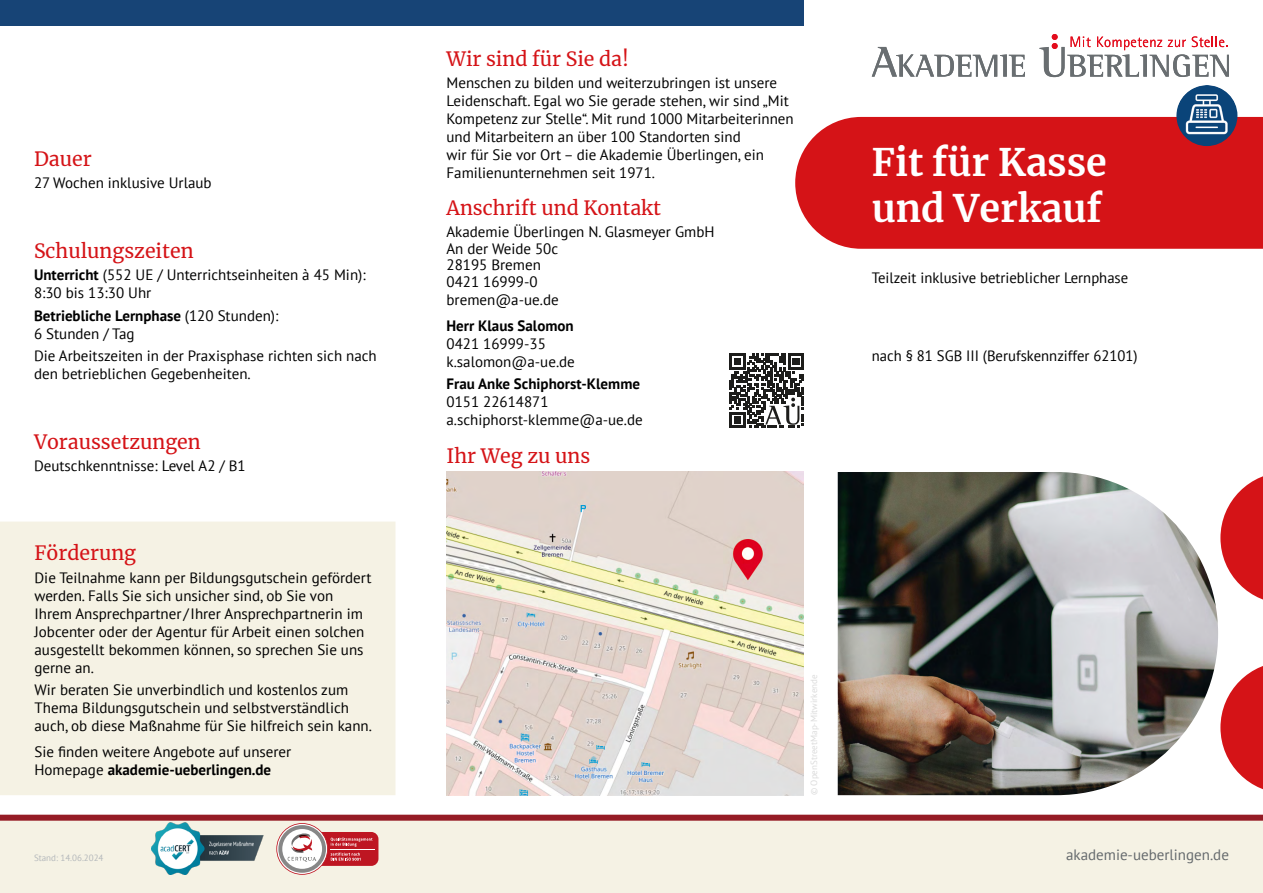
<style>
.page{position:relative;width:1263px;height:893px;background:#fff}
.page>*{position:absolute;margin:0;border:0;box-sizing:border-box;transform-origin:0 0}
.t1{font:700 37.5px/45px "Merriweather";color:#fff}
.t2{font:19.5px "Merriweather";color:#d51317}
.t3{font:15px/18px "PT Sans";color:#000}
.t4{font:700 15px "PT Sans";color:#000}
.t5{font:15px "PT Sans";color:#64696c}
.t6{font:9px "PT Sans";color:#dadada}
.t7{font:9px "PT Sans";color:#b4b8bb}
.s1{font-weight:700}
</style>
<div class="page">
<svg style="left:0;top:815px;width:1263px;height:78px;background:#ede0d4"></svg>
<svg style="left:872px;top:47px;width:153px;height:30px"></svg>
<svg style="left:1039px;top:34px;width:190px;height:43px"></svg>
<div style="left:795px;top:117px;width:468px;height:132px;background:#d51317"></div>
<div style="left:286px;top:832px;width:92px;height:34px;background:#be1622;border-radius:7px"></div>
<hr style="left:330px;top:849px;width:45px;height:1px;background:#fff">
<svg style="left:276px;top:823px;width:96px;height:52px"></svg>
<img style="left:151px;top:823px;width:114px;height:52px">
<div style="left:0;top:0;width:804px;height:26px;background:#174476"></div>
<div style="left:0;top:522px;width:395px;height:273px;background:#f5f2e4"></div>
<img style="left:838px;top:472px;width:380px;height:323px">
<svg style="left:1220px;top:476px;width:43px;height:124px"></svg>
<svg style="left:1220px;top:666px;width:43px;height:124px"></svg>
<img style="left:1176px;top:85px;width:61px;height:61px;border-radius:31px">
<svg style="left:729px;top:354px;width:75px;height:74px"></svg>
<img style="left:446px;top:472px;width:358px;height:323px">
<h2 class="t2" style="left:34px;top:145px;width:59px">Dauer</h2>
<p class="t3" style="left:34px;top:174px;width:179px">27 Wochen inklusive Urlaub</p>
<h2 class="t2" style="left:34px;top:237px;width:161px">Schulungszeiten</h2>
<p class="t3" style="left:34px;top:266px;width:333px"><span class="s1">Unterricht</span> (552 UE / Unterrichtseinheiten à 45 Min):<br>8:30 bis 13:30 Uhr</p>
<p class="t3" style="left:34px;top:306px;width:246px"><span class="s1">Betriebliche Lernphase</span> (120 Stunden):<br>6 Stunden / Tag</p>
<p class="t3" style="left:34px;top:346px;width:344px">Die Arbeitszeiten in der Praxisphase richten sich nach den betrieblichen Gegebenheiten.</p>
<h2 class="t2" style="left:34px;top:428px;width:168px">Voraussetzungen</h2>
<p class="t3" style="left:34px;top:456px;width:213px">Deutschkenntnisse: Level A2 / B1</p>
<h2 class="t2" style="left:35px;top:540px;width:103px">Förderung</h2>
<p class="t3" style="left:35px;top:568px;width:338px">Die Teilnahme kann per Bildungsgutschein gefördert werden. Falls Sie sich unsicher sind, ob Sie von Ihrem Ansprechpartner/Ihrer Ansprechpartnerin im Jobcenter oder der Agentur für Arbeit einen solchen ausgestellt bekommen können, so sprechen Sie uns gerne an.</p>
<p class="t3" style="left:35px;top:680px;width:339px">Wir beraten Sie unverbindlich und kostenlos zum<br>Thema Bildungsgutschein und selbstverständlich auch, ob diese Maßnahme für Sie hilfreich sein kann.</p>
<p class="t3" style="left:35px;top:743px;width:258px">Sie finden weitere Angebote auf unserer<br>Homepage <span class="s1">akademie-ueberlingen.de</span></p>
<p class="t7" style="left:34px;top:852px;width:71px">Stand: 14.06.2024</p>
<h2 class="t2" style="left:446px;top:45px;width:184px">Wir sind für Sie da!</h2>
<p class="t3" style="left:446px;top:74px;width:349px">Menschen zu bilden und weiterzubringen ist unsere Leidenschaft. Egal wo Sie gerade stehen, wir sind „Mit Kompetenz zur Stelle“. Mit rund 1000 Mitarbeiterinnen und Mitarbeitern an über 100 Standorten sind<br>wir für Sie vor Ort – die Akademie Überlingen, ein Familienunternehmen seit 1971.</p>
<h2 class="t2" style="left:446px;top:194px;width:216px">Anschrift und Kontakt</h2>
<p class="t3" style="left:446px;top:223px;width:270px;line-height:16.5px">Akademie Überlingen N. Glasmeyer GmbH<br>An der Weide 50c<br>28195 Bremen<br>0421 16999-0</p>
<p class="t3" style="left:446px;top:290px;width:114px">bremen@a-ue.de</p>
<p class="t4" style="left:446px;top:316px;width:129px">Herr Klaus Salomon</p>
<p class="t3" style="left:446px;top:334px;width:130px">0421 16999-35 k.salomon@a-ue.de</p>
<p class="t4" style="left:446px;top:374px;width:195px">Frau Anke Schiphorst-Klemme</p>
<p class="t3" style="left:446px;top:393px;width:198px">0151 22614871 a.schiphorst-klemme@a-ue.de</p>
<h2 class="t2" style="left:446px;top:442px;width:145px">Ihr Weg zu uns</h2>
<h1 class="t1" style="left:872px;top:139px;width:237px">Fit für Kasse und Verkauf</h1>
<p class="t3" style="left:872px;top:268px;width:258px">Teilzeit inklusive betrieblicher Lernphase</p>
<p class="t3" style="left:872px;top:347px;width:267px">nach § 81 SGB III (Berufskennziffer 62101)</p>
<p class="t6" style="left:808px;top:795px;width:122px;rotate:-90deg">© OpenStreetMap-Mitwirkende</p>
<p class="t5" style="left:1066px;top:845px;width:164px">akademie-ueberlingen.de</p>
</div>
